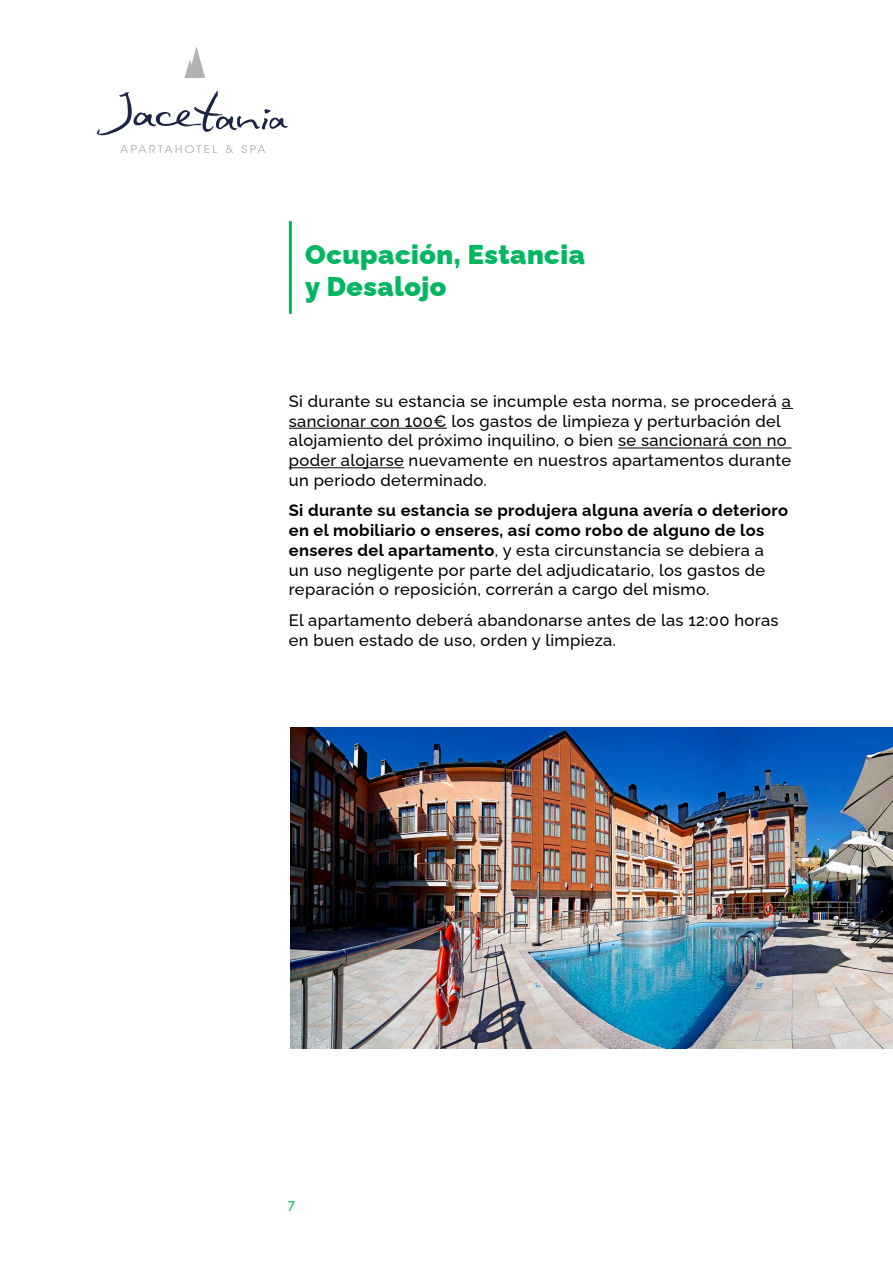
<style>
.page{position:relative;width:893px;height:1263px;background:#fff}
.page>*{position:absolute;margin:0;border:0;box-sizing:border-box;transform-origin:0 0}
.t1{font:900 27px/32.4px "Raleway";letter-spacing:.02em;color:#00b760}
.t2{font:500 16.5px/19.8px "Raleway";letter-spacing:.02em;color:#000}
.t3{font:500 13.5px "Raleway";color:#00b760}
.s1{font-weight:700}
</style>
<div class="page">
<svg style="left:97px;top:90px;width:191px;height:45px"></svg>
<svg style="left:120px;top:145px;width:97px;height:8px"></svg>
<svg style="left:226px;top:145px;width:7px;height:8px"></svg>
<svg style="left:242px;top:145px;width:23px;height:8px"></svg>
<svg style="left:184px;top:46px;width:21px;height:32px"></svg>
<hr style="left:289px;top:221px;width:3px;height:93px;background:#00b760">
<hr style="left:289px;top:428px;width:158px;height:1px;background:#000">
<hr style="left:618px;top:448px;width:174px;height:1px;background:#000">
<hr style="left:289px;top:467px;width:115px;height:1px;background:#000">
<img style="left:290px;top:728px;width:603px;height:321px">
<h1 class="t1" style="left:305px;top:236px;width:281px">Ocupación, Estancia y Desalojo</h1>
<p class="t2" style="left:289px;top:389px;width:504px">Si durante su estancia se incumple esta norma, se procederá a sancionar con 100€ los gastos de limpieza y perturbación del alojamiento del próximo inquilino, o bien se sancionará con no poder alojarse nuevamente en nuestros apartamentos durante un periodo determinado.</p>
<p class="t2" style="left:289px;top:499px;width:501px"><span class="s1">Si durante su estancia se produjera alguna avería o deterioro en el mobiliario o enseres, así como robo de alguno de los enseres del apartamento</span>, y esta circunstancia se debiera a<br>un uso negligente por parte del adjudicatario, los gastos de reparación o reposición, correrán a cargo del mismo.</p>
<p class="t2" style="left:289px;top:608px;width:491px">El apartamento deberá abandonarse antes de las 12:00 horas en buen estado de uso, orden y limpieza.</p>
<p class="t3" style="left:288px;top:1193px;width:9px">7</p>
</div>
